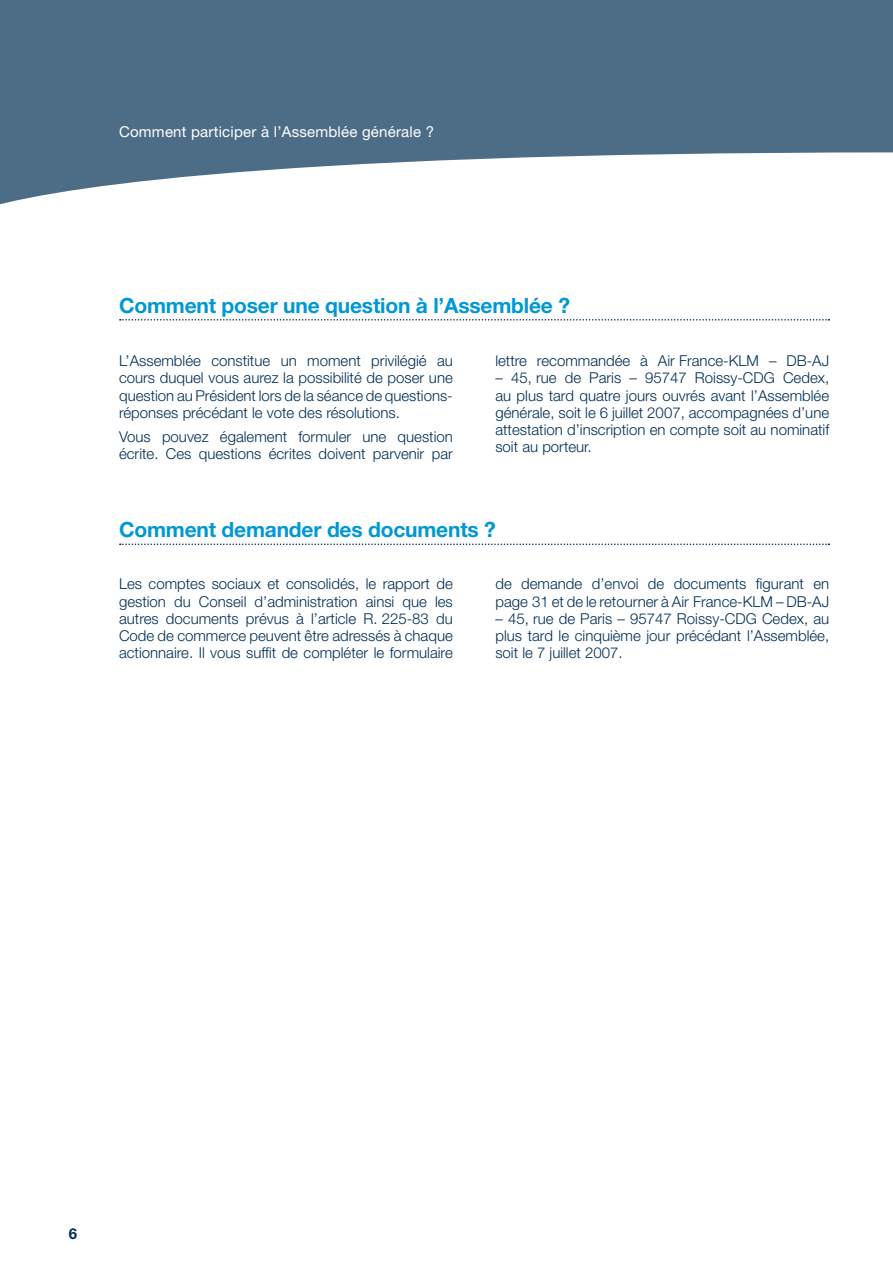
<style>
.page{position:relative;width:893px;height:1263px;background:#fff}
.page>*{position:absolute;margin:0;border:0;box-sizing:border-box;transform-origin:0 0}
.t1{font:700 21px "Helvetica Neue LT Std";letter-spacing:-.01em;color:#0098d4}
.t2{font:300 15px/17.2px "Helvetica Neue LT Std";color:#002e54;text-align:justify}
.t3{font:15px "Helvetica Neue LT Std";letter-spacing:.015em;color:#fff}
</style>
<div class="page">
<svg style="left:0;top:0;width:892px;height:205px;fill:#4d6d87"></svg>
<svg style="left:892px;top:0;width:1px;height:153px"></svg>
<svg style="left:120px;top:319px;width:709px;height:2px"></svg>
<svg style="left:120px;top:543px;width:709px;height:2px"></svg>
<p class="t3" style="left:119px;top:123px;width:317px">Comment participer à l’Assemblée générale ?</p>
<h1 class="t1" style="left:119px;top:292px;width:452px">Comment poser une question à l’Assemblée ?</h1>
<p class="t2" style="left:119px;top:352px;width:335px">L’Assemblée constitue un moment privilégié au cours duquel vous aurez la possibilité de poser une question au Président lors de la séance de questions&shy;réponses précédant le vote des résolutions.</p>
<p class="t2" style="left:119px;top:427px;width:335px">Vous pouvez également formuler une question écrite. Ces questions écrites doivent parvenir par</p>
<p class="t2" style="left:495px;top:352px;width:335px">lettre recommandée à Air France-KLM – DB-AJ</p>
<p class="t2" style="left:495px;top:369px;width:335px">– 45, rue de Paris – 95747 Roissy-CDG Cedex, au plus tard quatre jours ouvrés avant l’Assemblée générale, soit le 6 juillet 2007, accompagnées d’une attestation d’inscription en compte soit au nominatif soit au porteur.</p>
<h1 class="t1" style="left:119px;top:517px;width:378px">Comment demander des documents ?</h1>
<p class="t2" style="left:119px;top:575px;width:335px">Les comptes sociaux et consolidés, le rapport de gestion du Conseil d’administration ainsi que les autres documents prévus à l’article R. 225-83 du Code de commerce peuvent être adressés à chaque actionnaire. Il vous suffit de compléter le formulaire</p>
<p class="t2" style="left:495px;top:575px;width:335px">de demande d’envoi de documents figurant en page 31 et de le retourner à Air France-KLM – DB-AJ</p>
<p class="t2" style="left:495px;top:609px;width:335px">– 45, rue de Paris – 95747 Roissy-CDG Cedex, au plus tard le cinquième jour précédant l’Assemblée, soit le 7 juillet 2007.</p>
</div>
